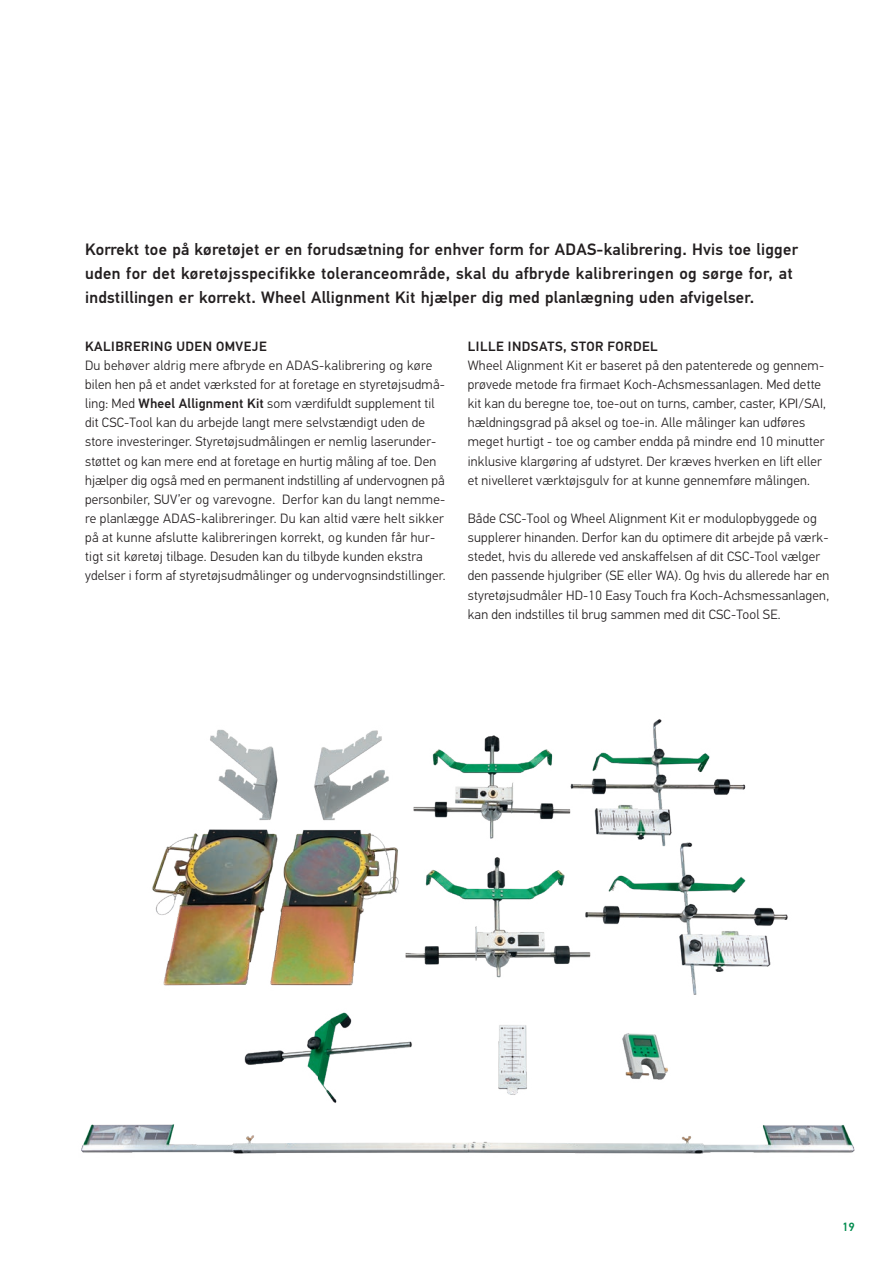
<style>
.page{position:relative;width:893px;height:1263px;background:#fff}
.page>*{position:absolute;margin:0;border:0;box-sizing:border-box;transform-origin:0 0}
.t1{font:500 16.5px/24px "Hella DIN Universal";letter-spacing:.015em;color:#231f20}
.t2{font:300 13.5px/19.2px "Hella DIN Universal";letter-spacing:.015em;color:#231f20}
.t3{font:500 13.5px "Hella DIN Universal";letter-spacing:.035em;color:#231f20}
.t4{font:500 12px "Hella DIN Universal";color:#008c4e}
.s1{font-weight:500}
</style>
<div class="page">
<img style="left:81px;top:719px;width:774px;height:435px">
<p class="t1" style="left:85px;top:239px;width:714px">Korrekt toe på køretøjet er en forudsætning for enhver form for ADAS-kalibrering. Hvis toe ligger uden for det køretøjsspecifikke toleranceområde, skal du afbryde kalibreringen og sørge for, at indstillingen er korrekt. Wheel Allignment Kit hjælper dig med planlægning uden afvigelser.</p>
<p class="t3" style="left:85px;top:338px;width:183px">KALIBRERING UDEN OMVEJE</p>
<p class="t2" style="left:85px;top:357px;width:362px">Du behøver aldrig mere afbryde en ADAS-kalibrering og køre bilen hen på et andet værksted for at foretage en styretøjsudmå&shy;ling: Med <span class="s1">Wheel Allignment Kit</span> som værdifuldt supplement til dit CSC-Tool kan du arbejde langt mere selvstændigt uden de store investeringer. Styretøjsudmålingen er nemlig laserunder&shy;støttet og kan mere end at foretage en hurtig måling af toe. Den hjælper dig også med en permanent indstilling af undervognen på personbiler, SUV’er og varevogne. Derfor kan du langt nemme&shy;re planlægge ADAS-kalibreringer. Du kan altid være helt sikker på at kunne afslutte kalibreringen korrekt, og kunden får hur&shy;tigt sit køretøj tilbage. Desuden kan du tilbyde kunden ekstra ydelser i form af styretøjsudmålinger og undervognsindstillinger.</p>
<p class="t3" style="left:468px;top:338px;width:191px">LILLE INDSATS, STOR FORDEL</p>
<p class="t2" style="left:468px;top:357px;width:360px">Wheel Alignment Kit er baseret på den patenterede og gennem&shy;prøvede metode fra firmaet Koch-Achsmessanlagen. Med dette kit kan du beregne toe, toe-out on turns, camber, caster, KPI/SAI, hældningsgrad på aksel og toe-in. Alle målinger kan udføres meget hurtigt - toe og camber endda på mindre end 10 minutter inklusive klargøring af udstyret. Der kræves hverken en lift eller et nivelleret værktøjsgulv for at kunne gennemføre målingen.</p>
<p class="t2" style="left:468px;top:510px;width:363px">Både CSC-Tool og Wheel Alignment Kit er modulopbyggede og supplerer hinanden. Derfor kan du optimere dit arbejde på værk&shy;stedet, hvis du allerede ved anskaffelsen af dit CSC-Tool vælger den passende hjulgriber (SE eller WA). Og hvis du allerede har en styretøjsudmåler HD-10 Easy Touch fra Koch-Achsmessanlagen, kan den indstilles til brug sammen med dit CSC-Tool SE.</p>
<p class="t4" style="left:842px;top:1219px;width:14px">19</p>
</div>
